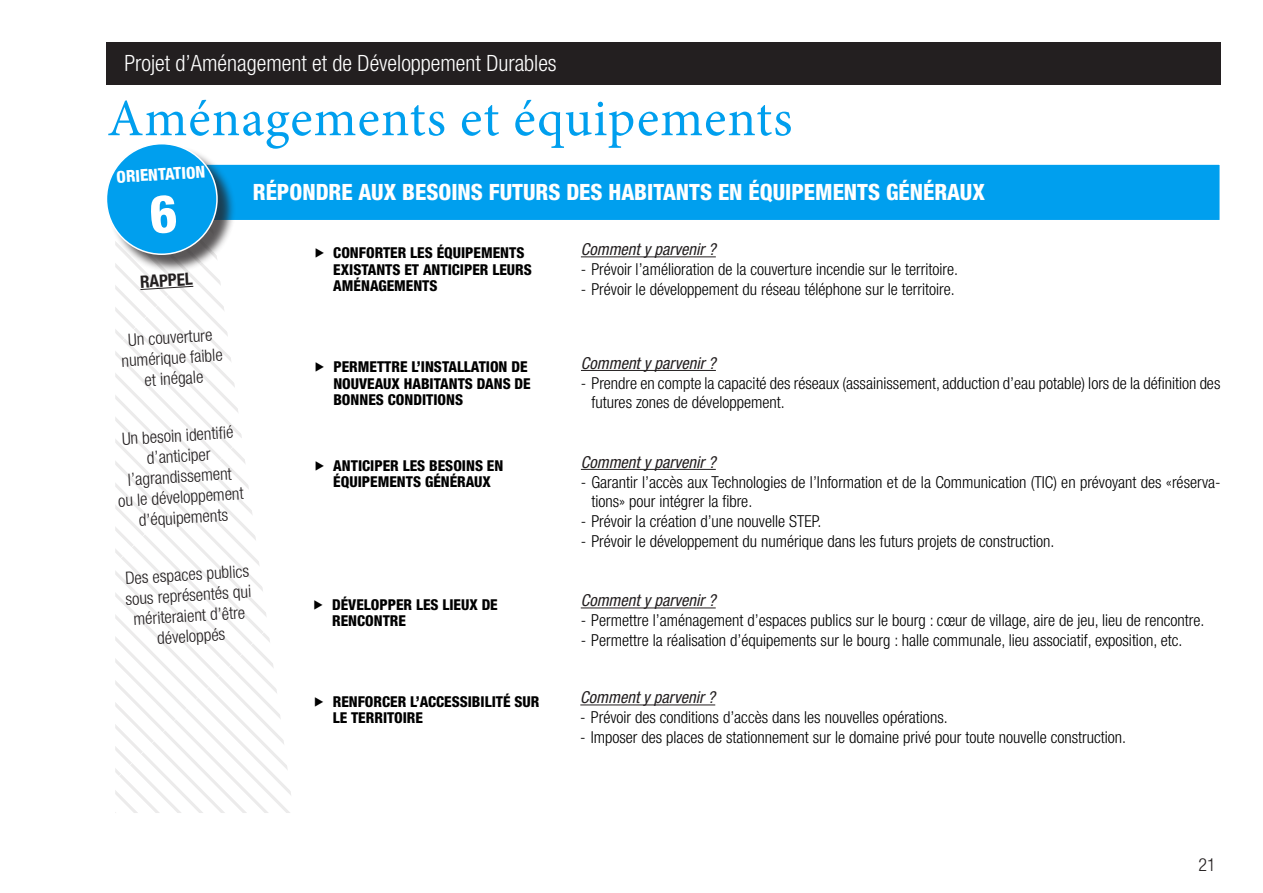
<style>
.page{position:relative;width:1263px;height:893px;background:#fff}
.page>*{position:absolute;margin:0;border:0;box-sizing:border-box;transform-origin:0 0}
.t1{font:52.5px "Minion Pro";letter-spacing:.02em;color:#009fee}
.t2{font:800 condensed 22.5px "Helvetica Neue LT Std";color:#fff}
.t3{font:300 condensed 22.5px "Helvetica Neue LT Std";color:#fff}
.t4{font:300 condensed 18px "Helvetica Neue LT Std";color:#231f20}
.t5{font:300 condensed 17.1px/20.5px "Helvetica Neue LT Std";color:#231f20;text-align:center}
.t6{font:700 condensed 17.1px "Helvetica Neue LT Std";color:#231f20}
.t7{font:300 condensed 16.5px/19.8px "Helvetica Neue LT Std";color:#000}
.t8{font:italic condensed 16.5px "Helvetica Neue LT Std";color:#231f20}
.t9{font:800 condensed 16.5px "Helvetica Neue LT Std";color:#fff}
.t10{font:800 condensed 15px/16.5px "Helvetica Neue LT Std";color:#000}
</style>
<div class="page">
<div style="left:107px;top:43px;width:1114px;height:42px;background:#231f20"></div>
<svg style="left:115px;top:274px;width:176px;height:539px"></svg>
<hr style="left:581px;top:256px;width:135px;height:1px;background:#231f20">
<svg style="left:140px;top:285px;width:54px;height:5px"></svg>
<hr style="left:581px;top:469px;width:135px;height:1px;background:#231f20">
<hr style="left:581px;top:370px;width:135px;height:1px;background:#231f20">
<div style="left:196px;top:164px;width:1024px;height:57px;background:#009fee"></div>
<div style="left:196px;top:163px;width:1025px;height:58px;border:2px solid #fff"></div>
<div style="left:108px;top:145px;width:128px;height:129px;background:#231f20;opacity:.75"></div>
<div style="left:106px;top:144px;width:111px;height:110px;background:#009fee;border-radius:50%"></div>
<div style="left:106px;top:143px;width:112px;height:112px;border:2px solid #fff;border-radius:50%"></div>
<hr style="left:581px;top:607px;width:135px;height:1px;background:#231f20">
<hr style="left:580px;top:704px;width:135px;height:1px;background:#231f20">
<h2 class="t3" style="left:124px;top:50px;width:434px">Projet d’Aménagement et de Développement Durables</h2>
<h1 class="t1" style="left:107px;top:83px;width:687px">Aménagements et équipements</h1>
<p class="t9" style="left:116px;top:166px;width:90px;rotate:-3deg">ORIENTATION</p>
<p class="t6" style="left:139px;top:272px;width:54px;rotate:-4deg">RAPPEL</p>
<h2 class="t2" style="left:253px;top:178px;width:734px">RÉPONDRE AUX BESOINS FUTURS DES HABITANTS EN ÉQUIPEMENTS GÉNÉRAUX</h2>
<p class="t10" style="left:333px;top:245px;width:200px;text-indent:-20px">▶ CONFORTER LES ÉQUIPEMENTS<br>EXISTANTS ET ANTICIPER LEURS<br>AMÉNAGEMENTS</p>
<p class="t8" style="left:581px;top:240px;width:136px">Comment y parvenir ?</p>
<p class="t7" style="left:581px;top:259px;width:379px">- Prévoir l’amélioration de la couverture incendie sur le territoire.</p>
<p class="t7" style="left:581px;top:279px;width:375px">- Prévoir le développement du réseau téléphone sur le territoire.</p>
<p class="t5" style="left:119px;top:330px;width:103px;rotate:-4deg">Un couverture numérique faible et inégale</p>
<p class="t5" style="left:113px;top:430px;width:127px;rotate:-4deg">Un besoin identifi é d’anticiper l’agrandissement<br>ou le développement d’équipements</p>
<p class="t5" style="left:123px;top:569px;width:128px;rotate:-4deg">Des espaces publics sous représentés qui mériteraient d’être développés</p>
<p class="t10" style="left:333px;top:358px;width:199px;text-indent:-20px">▶ PERMETTRE L’INSTALLATION DE<br>NOUVEAUX HABITANTS DANS DE<br>BONNES CONDITIONS</p>
<p class="t8" style="left:581px;top:353px;width:136px">Comment y parvenir ?</p>
<p class="t7" style="left:591px;top:373px;width:630px;text-indent:-10px">- Prendre en compte la capacité des réseaux (assainissement, adduction d’eau potable) lors de la définition des futures zones de développement.</p>
<p class="t10" style="left:314px;top:457px;width:191px;text-align:center">▶ ANTICIPER LES BESOINS EN<br>ÉQUIPEMENTS GÉNÉRAUX</p>
<p class="t8" style="left:581px;top:452px;width:136px">Comment y parvenir ?</p>
<p class="t7" style="left:591px;top:472px;width:631px;text-indent:-10px">- Garantir l’accès aux Technologies de l’Information et de la Communication (TIC) en prévoyant des «réserva&shy;tions» pour intégrer la fibre.</p>
<p class="t7" style="left:581px;top:511px;width:242px">- Prévoir la création d’une nouvelle STEP.</p>
<p class="t7" style="left:581px;top:531px;width:475px">- Prévoir le développement du numérique dans les futurs projets de construction.</p>
<p class="t10" style="left:332px;top:596px;width:167px;text-indent:-20px">▶ DÉVELOPPER LES LIEUX DE<br>RENCONTRE</p>
<p class="t8" style="left:581px;top:591px;width:136px">Comment y parvenir ?</p>
<p class="t7" style="left:581px;top:610px;width:625px">- Permettre l’aménagement d’espaces publics sur le bourg : cœur de village, aire de jeu, lieu de rencontre.</p>
<p class="t7" style="left:581px;top:630px;width:603px">- Permettre la réalisation d’équipements sur le bourg : halle communale, lieu associatif, exposition, etc.</p>
<p class="t10" style="left:333px;top:693px;width:208px;text-indent:-19px">▶ RENFORCER L’ACCESSIBILITÉ SUR<br>LE TERRITOIRE</p>
<p class="t8" style="left:580px;top:688px;width:136px">Comment y parvenir ?</p>
<p class="t7" style="left:580px;top:707px;width:369px">- Prévoir des conditions d’accès dans les nouvelles opérations.</p>
<p class="t7" style="left:580px;top:727px;width:547px">- Imposer des places de stationnement sur le domaine privé pour toute nouvelle construction.</p>
<p class="t4" style="left:1198px;top:854px;width:19px">21</p>
</div>
